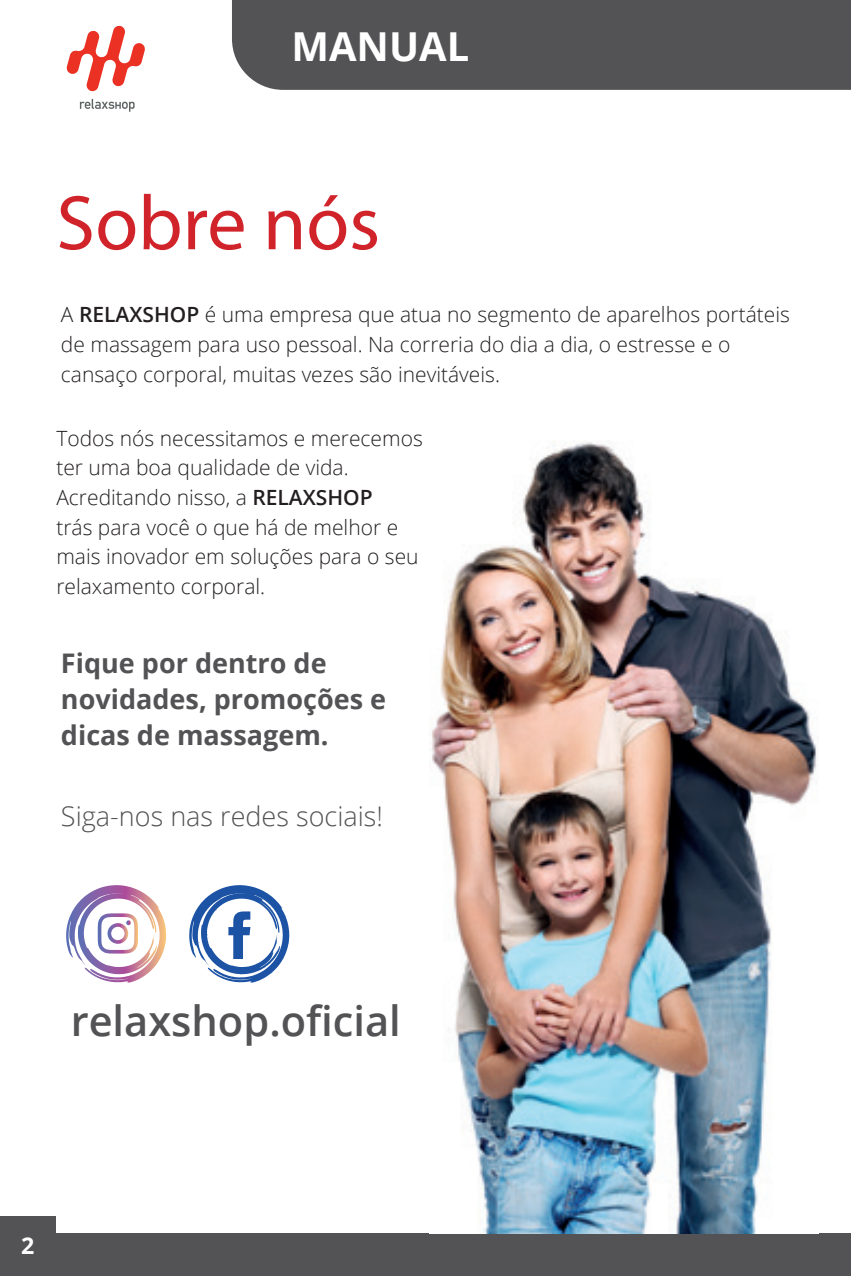
<style>
.page{position:relative;width:851px;height:1276px;background:#fff}
.page>*{position:absolute;margin:0;border:0;box-sizing:border-box;transform-origin:0 0}
.t1{font:78px "Myriad Pro";color:#d1232a}
.t2{font:600 41.7px "Open Sans";color:#535355}
.t3{font:700 39.9px "Open Sans";color:#fff}
.t4{font:700 27px/36px "Open Sans";color:#535355}
.t5{font:300 27px "Open Sans";color:#535355}
.t6{font:700 23.1px "Open Sans";color:#fff}
.t7{font:300 21px/29.7px "Open Sans";color:#231f20}
.s1{font-weight:600}
</style>
<div class="page">
<div style="left:232px;top:0;width:618px;height:90px;background:#535355"></div>
<div style="left:0;top:1233px;width:850px;height:43px;background:#535355"></div>
<div style="left:0;top:1216px;width:56px;height:60px;background:#535355"></div>
<svg style="left:66px;top:25px;width:79px;height:67px"></svg>
<svg style="left:80px;top:99px;width:55px;height:13px"></svg>
<img style="left:429px;top:441px;width:388px;height:792px">
<svg style="left:66px;top:885px;width:72px;height:89px"></svg>
<svg style="left:189px;top:885px;width:100px;height:97px"></svg>
<p class="t3" style="left:291px;top:18px;width:179px">MANUAL</p>
<p class="t1" style="left:56px;top:175px;width:325px">Sobre nós</p>
<p class="t7" style="left:61px;top:299px;width:730px">A <span class="s1">RELAXSHOP</span> é uma empresa que atua no segmento de aparelhos portáteis de massagem para uso pessoal. Na correria do dia a dia, o estresse e o cansaço corporal, muitas vezes são inevitáveis.</p>
<p class="t7" style="left:56px;top:422px;width:368px">Todos nós necessitamos e merecemos ter uma boa qualidade de vida.<br>Acreditando nisso, a <span class="s1">RELAXSHOP<br></span>trás para você o que há de melhor e mais inovador em soluções para o seu relaxamento corporal.</p>
<p class="t4" style="left:61px;top:645px;width:326px">Fique por dentro de novidades, promoções e dicas de massagem.</p>
<p class="t5" style="left:61px;top:798px;width:323px">Siga-nos nas redes sociais!</p>
<p class="t2" style="left:71px;top:992px;width:331px">relaxshop.oficial</p>
<p class="t6" style="left:21px;top:1228px;width:15px">2</p>
</div>
